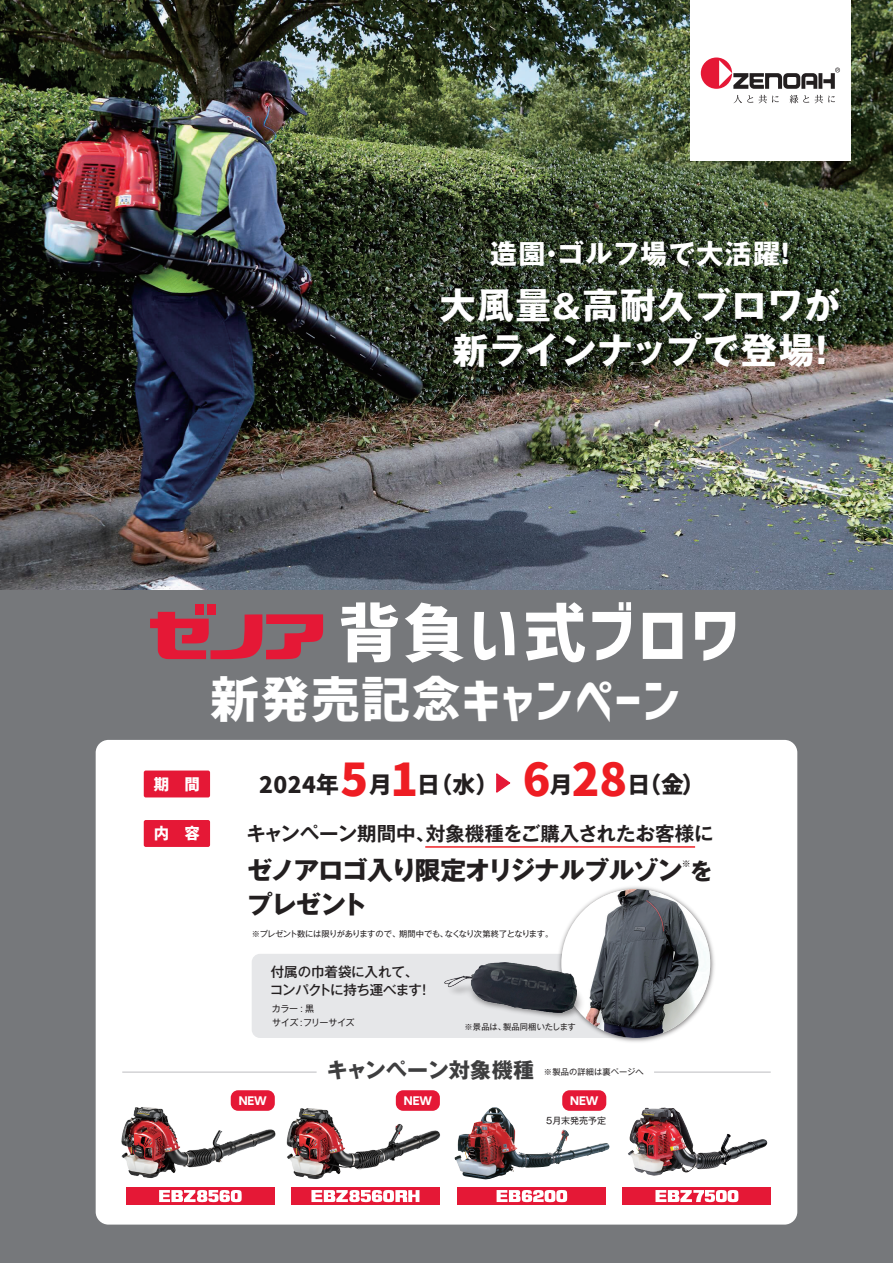
<style>
.page{position:relative;width:893px;height:1263px;background:#fff}
.page>*{position:absolute;margin:0;border:0;box-sizing:border-box;transform-origin:0 0}
.t1{font:63px "Corporate Logo Bold ver 2";letter-spacing:.04em;color:#fff}
.t2{font:48.45px "Corporate Logo Bold ver 2";letter-spacing:.04em;color:#fff}
.t3{font:700 36px/45px "Gothic MB101 Pro";letter-spacing:.015em;color:#fff;text-align:center}
.t4{font:700 27px "Gothic MB101 Pro";letter-spacing:.04em;color:#fff}
.t5{font:700 25.5px "Gothic MB101 Pro";letter-spacing:-.05em;color:#231f20}
.t6{font:22.8px "Corporate Logo Bold ver 2";letter-spacing:.02em;color:#231f20}
.t7{font:700 21px "Gothic MB101 Pro";letter-spacing:-.01em;color:#3e3e3f}
.t8{font:700 19.5px "Gothic MB101 Pro De";color:#231f20}
.t9{font:15.45px "Corporate Logo Bold ver 2";color:#fff}
.t10{font:500 13.5px/18px "Gothic MB101 Pro";letter-spacing:-.02em;color:#231f20}
.t11{font:700 10.8px "UD Shin Go Pro";color:#fff}
.t12{font:9px/13.5px "Gothic MB101 Pro";letter-spacing:-.06em;color:#231f20}
.t13{font:9px "Gothic MB101 Pro";letter-spacing:-.01em;color:#231f20}
.t14{font:700 8.85px "Gothic MB101 Pro";color:#231f20}
.t15{font:8.25px "Gothic MB101 Pro";letter-spacing:-.055em;color:#231f20}
.t16{font:8.25px "Gothic MB101 Pro";letter-spacing:.01em;color:#231f20}
.s1{font-size:32.4px}
.s2{font-size:45.6px;color:#ee1d23}
.s3{font-size:22.95px}
</style>
<div class="page">
<div style="left:0;top:589px;width:893px;height:674px;background:#76787b"></div>
<img style="left:0;top:0;width:893px;height:590px">
<div style="left:195px;top:604px;width:9px;height:11px;background:#e51836"></div>
<div style="left:207px;top:604px;width:9px;height:11px;background:#e51836"></div>
<svg style="left:150px;top:612px;width:173px;height:47px"></svg>
<div style="left:96px;top:740px;width:701px;height:484px;background:#fff;border-radius:13px"></div>
<div style="left:252px;top:954px;width:392px;height:84px;background:#e6e7e9;border-radius:8px"></div>
<img style="left:558px;top:886px;width:157px;height:156px">
<img style="left:561px;top:889px;width:149px;height:149px">
<img style="left:287px;top:1090px;width:153px;height:90px">
<img style="left:121px;top:1090px;width:166px;height:88px">
<img style="left:454px;top:1107px;width:102px;height:72px">
<div style="left:457px;top:1187px;width:149px;height:18px;background:#e51836"></div>
<div style="left:622px;top:1187px;width:149px;height:18px;background:#e51836"></div>
<div style="left:126px;top:1187px;width:149px;height:18px;background:#e51836"></div>
<div style="left:291px;top:1187px;width:149px;height:18px;background:#e51836"></div>
<img style="left:628px;top:1108px;width:98px;height:68px">
<div style="left:562px;top:1090px;width:44px;height:21px;background:#e51836;border-radius:7px"></div>
<div style="left:231px;top:1090px;width:44px;height:21px;background:#e51836;border-radius:7px"></div>
<div style="left:396px;top:1090px;width:44px;height:21px;background:#e51836;border-radius:7px"></div>
<hr style="left:425px;top:846px;width:270px;height:2px;background:#ee1d23">
<div style="left:144px;top:820px;width:66px;height:27px;background:#e51836;border-radius:2px"></div>
<hr style="left:122px;top:1072px;width:195px;height:1px;background:#bcbdc0">
<hr style="left:654px;top:1072px;width:117px;height:1px;background:#bcbdc0">
<svg style="left:496px;top:773px;width:15px;height:20px"></svg>
<div style="left:144px;top:770px;width:66px;height:27px;background:#e51836;border-radius:2px"></div>
<img style="left:444px;top:970px;width:147px;height:54px">
<img style="left:445px;top:963px;width:131px;height:50px">
<svg style="left:497px;top:1190px;width:70px;height:12px"></svg>
<svg style="left:159px;top:1190px;width:83px;height:12px"></svg>
<svg style="left:311px;top:1190px;width:108px;height:12px"></svg>
<svg style="left:655px;top:1190px;width:83px;height:12px"></svg>
<div style="left:690px;top:0;width:160px;height:160px;background:#fff"></div>
<svg style="left:734px;top:95px;width:45px;height:8px"></svg>
<svg style="left:790px;top:95px;width:45px;height:8px"></svg>
<div style="left:701px;top:58px;width:31px;height:31px;background:#e51836;border-radius:50%"></div>
<svg style="left:719px;top:60px;width:121px;height:29px"></svg>
<h3 class="t4" style="left:490px;top:231px;width:310px">造園・ゴルフ場で大活躍！</h3>
<h3 class="t3" style="left:440px;top:278px;width:401px">大風量<span class="s1">＆</span>高耐久ブロワが新ラインナップで登場！</h3>
<h1 class="t1" style="left:338px;top:590px;width:404px">背負い式ブロワ</h1>
<h2 class="t2" style="left:210px;top:666px;width:472px">新発売記念キャンペーン</h2>
<h3 class="t9" style="left:154px;top:774px;width:48px">期　間</h3>
<h3 class="t9" style="left:154px;top:823px;width:48px">内　容</h3>
<h3 class="t6" style="left:259px;top:768px;width:447px">2024年<span class="s2">5</span>月<span class="s2">1</span>日（水） <span class="s2">6</span>月<span class="s2">28</span>日（金）</h3>
<h3 class="t8" style="left:247px;top:818px;width:469px">キャンペーン期間中、対象機種をご購入されたお客様に</h3>
<h3 class="t5" style="left:247px;top:849px;width:467px">ゼノアロゴ入り限定オリジナルブルゾン<span class="s3">を</span></h3>
<p class="t14" style="left:682px;top:856px;width:10px">※</p>
<h3 class="t5" style="left:247px;top:883px;width:122px">プレゼント</h3>
<p class="t15" style="left:252px;top:927px;width:303px">※プレゼント数には限りがありますので、期間中でも、なくなり次第終了となります。</p>
<h3 class="t10" style="left:270px;top:961px;width:158px">付属の巾着袋に入れて、コンパクトに持ち運べます!</h3>
<p class="t12" style="left:272px;top:1001px;width:84px">カラー : 黒　　<br>サイズ :フリーサイズ</p>
<p class="t16" style="left:465px;top:1020px;width:113px">※景品は、製品同梱いたします</p>
<h3 class="t7" style="left:327px;top:1053px;width:209px">キャンペーン対象機種</h3>
<p class="t16" style="left:544px;top:1065px;width:101px">※製品の詳細は裏ページへ</p>
<h3 class="t11" style="left:239px;top:1092px;width:30px">NEW</h3>
<h3 class="t11" style="left:404px;top:1092px;width:30px">NEW</h3>
<h3 class="t11" style="left:570px;top:1092px;width:30px">NEW</h3>
<p class="t13" style="left:546px;top:1113px;width:61px">5月末発売予定</p>
</div>
